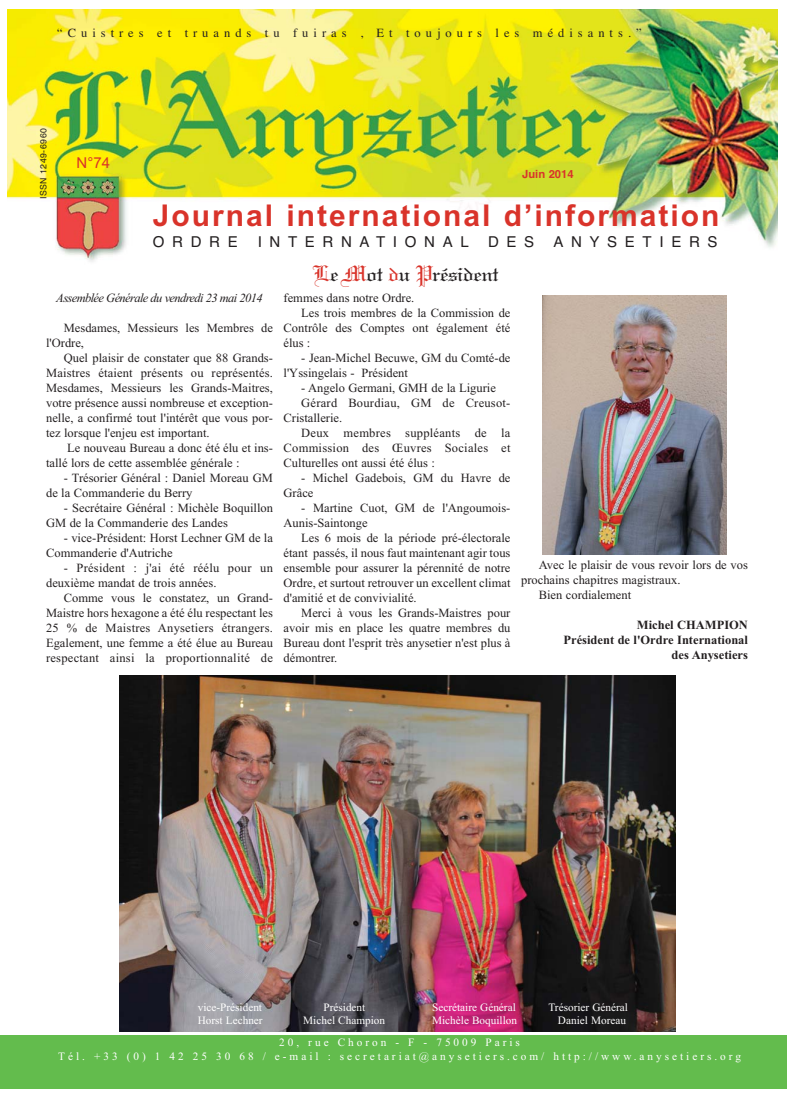
<style>
.page{position:relative;width:787px;height:1095px;background:#fff}
.page>*{position:absolute;margin:0;border:0;box-sizing:border-box;transform-origin:0 0}
.t1{font:700 30px "Arial";letter-spacing:.065em;color:#d9332a}
.t2{font:22.5px "Wedding Text BT";color:#231f20}
.t3{font:15px "Helvetica";letter-spacing:.51em;color:#231f20}
.t4{font:15px "Arial";color:#d9332a}
.t5{font:12.5px/15px "Times New Roman";color:#231f20}
.t6{font:12.5px "Times New Roman";letter-spacing:.02em;color:#231f20}
.t7{font:700 12.5px/15px "Times New Roman";color:#231f20;text-align:right}
.t8{font:12.5px "Times";letter-spacing:.4em;color:#231f20}
.t9{font:italic 12.5px "Times New Roman";letter-spacing:-.05em;color:#231f20}
.t10{font:11.25px "Times New Roman";color:#fff}
.t11{font:11.25px/13.5px "Times New Roman";letter-spacing:.265em;color:#fff;text-align:center}
.t12{font:700 11.25px "Helvetica";color:#d9332a}
.t13{font:8.75px "Helvetica";letter-spacing:.055em;color:#231f20}
.s1{color:#d9332a}
</style>
<div class="page">
<img style="left:8px;top:9px;width:769px;height:253px">
<img style="left:542px;top:295px;width:184px;height:259px">
<div style="left:0;top:1035px;width:787px;height:53px;background:#63bc4d"></div>
<img style="left:119px;top:675px;width:556px;height:357px">
<p class="t8" style="left:57px;top:29px;width:586px">“Cuistres et truands tu fuiras , Et toujours les médisants.”</p>
<p class="t13" style="left:40px;top:199px;width:72px;rotate:-90deg">ISSN 1249-6960</p>
<p class="t4" style="left:77px;top:154px;width:35px">N°74</p>
<p class="t12" style="left:522px;top:170px;width:53px">Juin 2014</p>
<h1 class="t1" style="left:153px;top:198px;width:568px">Journal international d’information</h1>
<p class="t3" style="left:153px;top:236px;width:86px">ORDRE</p>
<p class="t3" style="left:258px;top:236px;width:212px">INTERNATIONAL</p>
<p class="t3" style="left:488px;top:236px;width:48px">DES</p>
<p class="t3" style="left:553px;top:236px;width:166px">ANYSETIERS</p>
<h2 class="t2" style="left:313px;top:260px;width:186px"><span class="s1">L</span>e <span class="s1">M</span>ot <span class="s1">d</span>u <span class="s1">P</span>résident</h2>
<p class="t9" style="left:56px;top:294px;width:208px">Assemblée Générale du vendredi 23 mai 2014</p>
<p class="t5" style="left:46px;top:322px;width:228px;text-indent:18px">Mesdames, Messieurs les Membres de l'Ordre,</p>
<p class="t5" style="left:46px;top:352px;width:228px;text-align:justify;text-indent:18px">Quel plaisir de constater que 88 Grands-Maistres étaient présents ou représentés.<br>Mesdames, Messieurs les Grands-Maitres, votre présence aussi nombreuse et exception&shy;nelle, a confirmé tout l'intérêt que vous por&shy;tez lorsque l'enjeu est important.</p>
<p class="t5" style="left:46px;top:442px;width:228px;text-indent:21px">Le nouveau Bureau a donc été élu et ins&shy;tallé lors de cette assemblée générale :</p>
<p class="t5" style="left:46px;top:472px;width:228px;text-indent:18px">- Trésorier Général : Daniel Moreau GM de la Commanderie du Berry</p>
<p class="t5" style="left:46px;top:502px;width:228px;text-indent:18px">- Secrétaire Général : Michèle Boquillon<br>GM de la Commanderie des Landes</p>
<p class="t5" style="left:46px;top:532px;width:228px;text-indent:18px">- vice-Président: Horst Lechner GM de la<br>Commanderie d'Autriche</p>
<p class="t5" style="left:46px;top:562px;width:228px;text-indent:18px">- Président : j'ai été réélu pour un deuxième mandat de trois années.</p>
<p class="t5" style="left:46px;top:592px;width:228px;text-align:justify;text-indent:18px">Comme vous le constatez, un Grand-Maistre hors hexagone a été élu respectant les 25 % de Maistres Anysetiers étrangers.<br>Egalement, une femme a été élue au Bureau respectant ainsi la proportionnalité de</p>
<p class="t5" style="left:283px;top:292px;width:132px">femmes dans notre Ordre.</p>
<p class="t5" style="left:301px;top:307px;width:211px">Les trois membres de la Commission de</p>
<p class="t5" style="left:283px;top:322px;width:228px">Contrôle des Comptes ont également été</p>
<p class="t5" style="left:283px;top:337px;width:28px">élus :</p>
<p class="t5" style="left:283px;top:352px;width:228px;text-indent:18px">- Jean-Michel Becuwe, GM du Comté-de l'Yssingelais - Président</p>
<p class="t5" style="left:301px;top:382px;width:196px">- Angelo Germani, GMH de la Ligurie</p>
<p class="t6" style="left:301px;top:399px;width:211px">Gérard Bourdiau, GM de Creusot-</p>
<p class="t5" style="left:283px;top:412px;width:60px">Cristallerie.</p>
<p class="t6" style="left:301px;top:429px;width:211px">Deux membres suppléants de la</p>
<p class="t6" style="left:283px;top:444px;width:228px">Commission des Œuvres Sociales et</p>
<p class="t5" style="left:283px;top:457px;width:153px">Culturelles ont aussi été élus :</p>
<p class="t5" style="left:283px;top:472px;width:228px;text-indent:18px">- Michel Gadebois, GM du Havre de<br>Grâce</p>
<p class="t5" style="left:283px;top:502px;width:228px;text-indent:18px">- Martine Cuot, GM de l'Angoumois-<br>Aunis-Saintonge</p>
<p class="t5" style="left:283px;top:532px;width:228px;text-align:justify;text-indent:18px">Les 6 mois de la période pré-électorale étant passés, il nous faut maintenant agir tous ensemble pour assurer la pérennité de notre Ordre, et surtout retrouver un excellent climat d'amitié et de convivialité.</p>
<p class="t5" style="left:283px;top:607px;width:228px;text-align:justify;text-indent:18px">Merci à vous les Grands-Maistres pour avoir mis en place les quatre membres du Bureau dont l'esprit très anysetier n'est plus à démontrer.</p>
<p class="t5" style="left:539px;top:559px;width:211px">Avec le plaisir de vous revoir lors de vos</p>
<p class="t5" style="left:521px;top:574px;width:161px">prochains chapitres magistraux.</p>
<p class="t5" style="left:539px;top:589px;width:94px">Bien cordialement</p>
<p class="t7" style="left:563px;top:619px;width:186px">Michel CHAMPION<br>Président de l'Ordre International des Anysetiers</p>
<p class="t10" style="left:198px;top:1003px;width:66px">vice-Président</p>
<p class="t10" style="left:323px;top:1003px;width:43px">Président</p>
<p class="t10" style="left:432px;top:1003px;width:85px">Secrétaire Général</p>
<p class="t10" style="left:548px;top:1003px;width:81px">Trésorier Général</p>
<p class="t10" style="left:198px;top:1016px;width:66px">Horst Lechner</p>
<p class="t10" style="left:303px;top:1016px;width:83px">Michel Champion</p>
<p class="t10" style="left:432px;top:1016px;width:86px">Michèle Boquillon</p>
<p class="t10" style="left:558px;top:1016px;width:70px">Daniel Moreau</p>
<p class="t11" style="left:58px;top:1037px;width:684px">20, rue Choron - F - 75009 Paris<br>Tél. +33 (0) 1 42 25 30 68 / e-mail : secretariat@anysetiers.com/ http://www.anysetiers.org</p>
</div>
